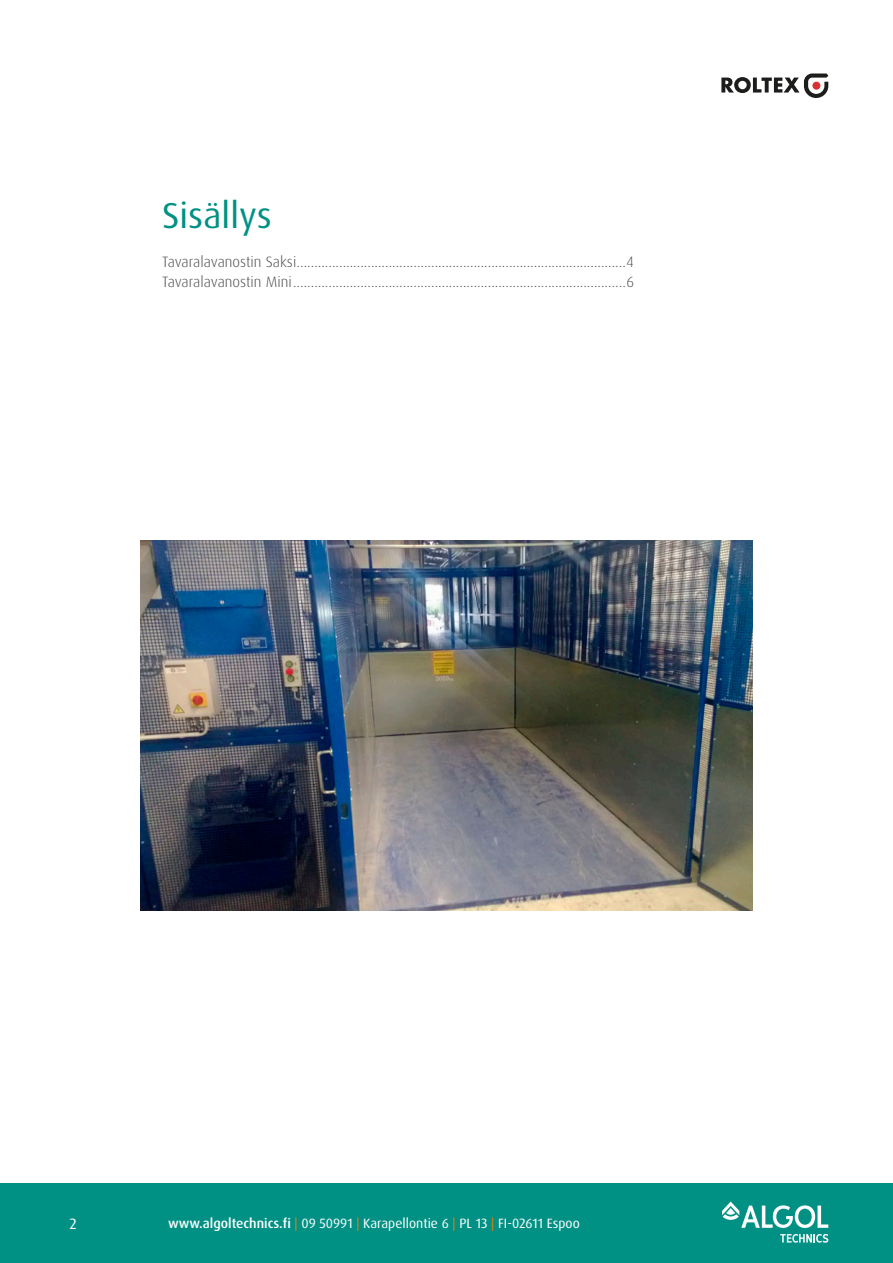
<style>
.page{position:relative;width:893px;height:1263px;background:#fff}
.page>*{position:absolute;margin:0;border:0;box-sizing:border-box;transform-origin:0 0}
.t1{font:36px "Dax Pro";color:#009184}
.t2{font:300 15px/19.5px "Dax Pro";color:#4b4b4a}
.t3{font:15px "Dax Pro";color:#fff}
.t4{font:13.5px "Dax Pro";color:#fff}
.s1{font-weight:500}
.s2{color:#ef7d00}
</style>
<div class="page">
<div style="left:0;top:1183px;width:893px;height:80px;background:#009184"></div>
<svg style="left:780px;top:1234px;width:48px;height:8px"></svg>
<svg style="left:722px;top:1201px;width:106px;height:27px"></svg>
<svg style="left:721px;top:74px;width:107px;height:24px"></svg>
<img style="left:141px;top:540px;width:611px;height:371px">
<h1 class="t1" style="left:162px;top:193px;width:111px">Sisällys</h1>
<p class="t2" style="left:162px;top:252px;width:473px">Tavaralavanostin Saksi.............................................................................................4<br>Tavaralavanostin Mini..............................................................................................6</p>
<p class="t3" style="left:69px;top:1214px;width:9px">2</p>
<p class="t4" style="left:168px;top:1215px;width:413px"><span class="s1">www.algoltechnics.fi</span> <span class="s2">|</span> 09 50991 <span class="s2">|</span> Karapellontie 6 <span class="s2">|</span> PL 13 <span class="s2">|</span> FI-02611 Espoo</p>
</div>
